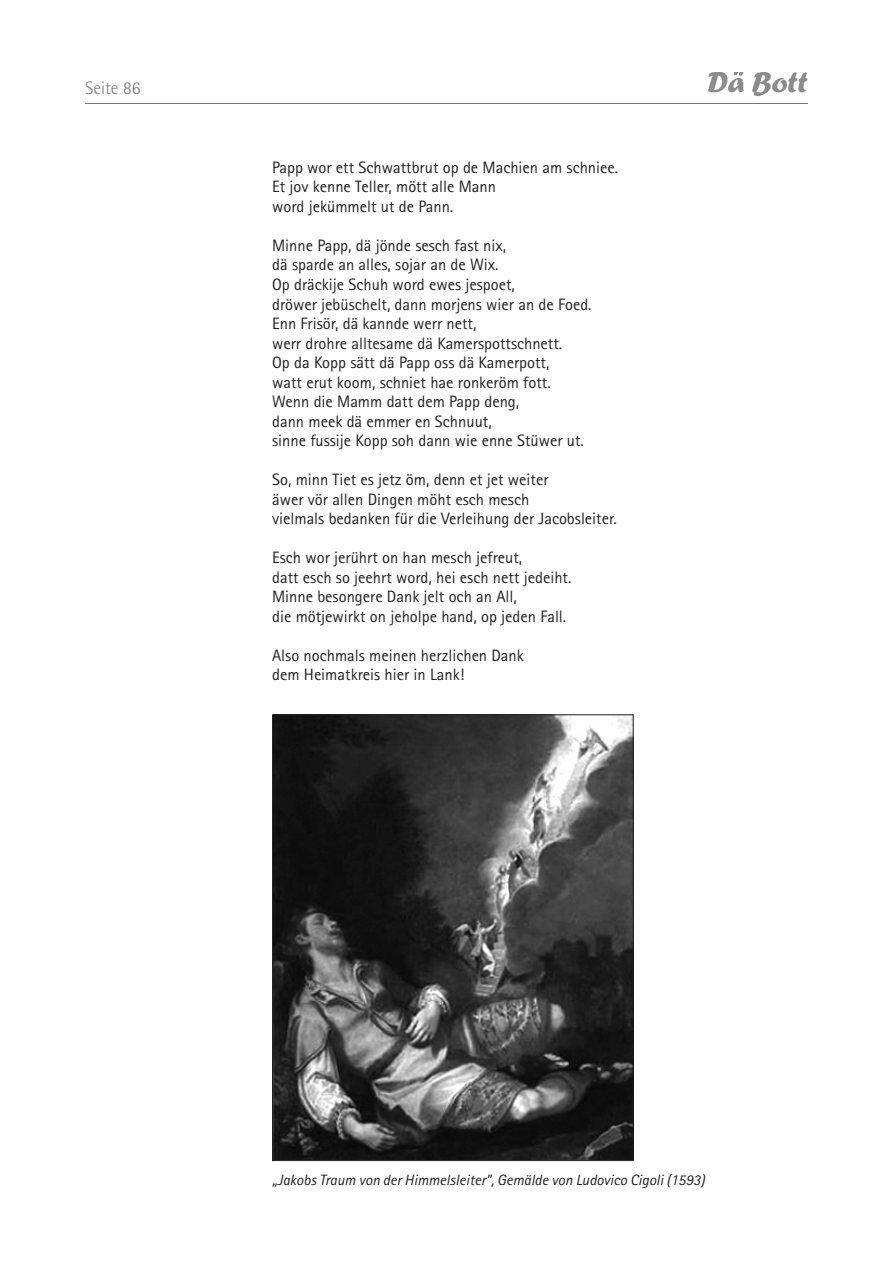
<style>
.page{position:relative;width:893px;height:1263px;background:#fff}
.page>*{position:absolute;margin:0;border:0;box-sizing:border-box;transform-origin:0 0}
.t1{font:300 18px "Rotis Semi Sans";color:#76787b}
.t2{font:16.5px/19.5px "Rotis Sans Serif Std";color:#231f20}
.t3{font:italic 15px "Rotis Sans Serif";color:#231f20}
</style>
<div class="page">
<hr style="left:85px;top:103px;width:723px;height:1px;background:#76787b">
<img style="left:708px;top:72px;width:100px;height:25px">
<img style="left:274px;top:716px;width:358px;height:443px">
<p class="t1" style="left:85px;top:77px;width:57px">Seite 86</p>
<p class="t2" style="left:272px;top:158px;width:348px">Papp wor ett Schwattbrut op de Machien am schniee.<br>Et jov kenne Teller, mött alle Mann<br>word jekümmelt ut de Pann.</p>
<p class="t2" style="left:272px;top:236px;width:321px">Minne Papp, dä jönde sesch fast nix,<br>dä sparde an alles, sojar an de Wix.<br>Op dräckije Schuh word ewes jespoet,<br>dröwer jebüschelt, dann morjens wier an de Foed.<br>Enn Frisör, dä kannde werr nett,<br>werr drohre alltesame dä Kamerspottschnett.<br>Op da Kopp sätt dä Papp oss dä Kamerpott,<br>watt erut koom, schniet hae ronkeröm fott.<br>Wenn die Mamm datt dem Papp deng,<br>dann meek dä emmer en Schnuut,<br>sinne fussije Kopp soh dann wie enne Stüwer ut.</p>
<p class="t2" style="left:272px;top:470px;width:346px">So, minn Tiet es jetz öm, denn et jet weiter<br>äwer vör allen Dingen möht esch mesch<br>vielmals bedanken für die Verleihung der Jacobsleiter.</p>
<p class="t2" style="left:272px;top:548px;width:301px">Esch wor jerührt on han mesch jefreut,<br>datt esch so jeehrt word, hei esch nett jedeiht.<br>Minne besongere Dank jelt och an All,<br>die mötjewirkt on jeholpe hand, op jeden Fall.</p>
<p class="t2" style="left:272px;top:645px;width:253px">Also nochmals meinen herzlichen Dank dem Heimatkreis hier in Lank!</p>
<p class="t3" style="left:272px;top:1171px;width:434px">„Jakobs Traum von der Himmelsleiter”, Gemälde von Ludovico Cigoli (1593)</p>
</div>
